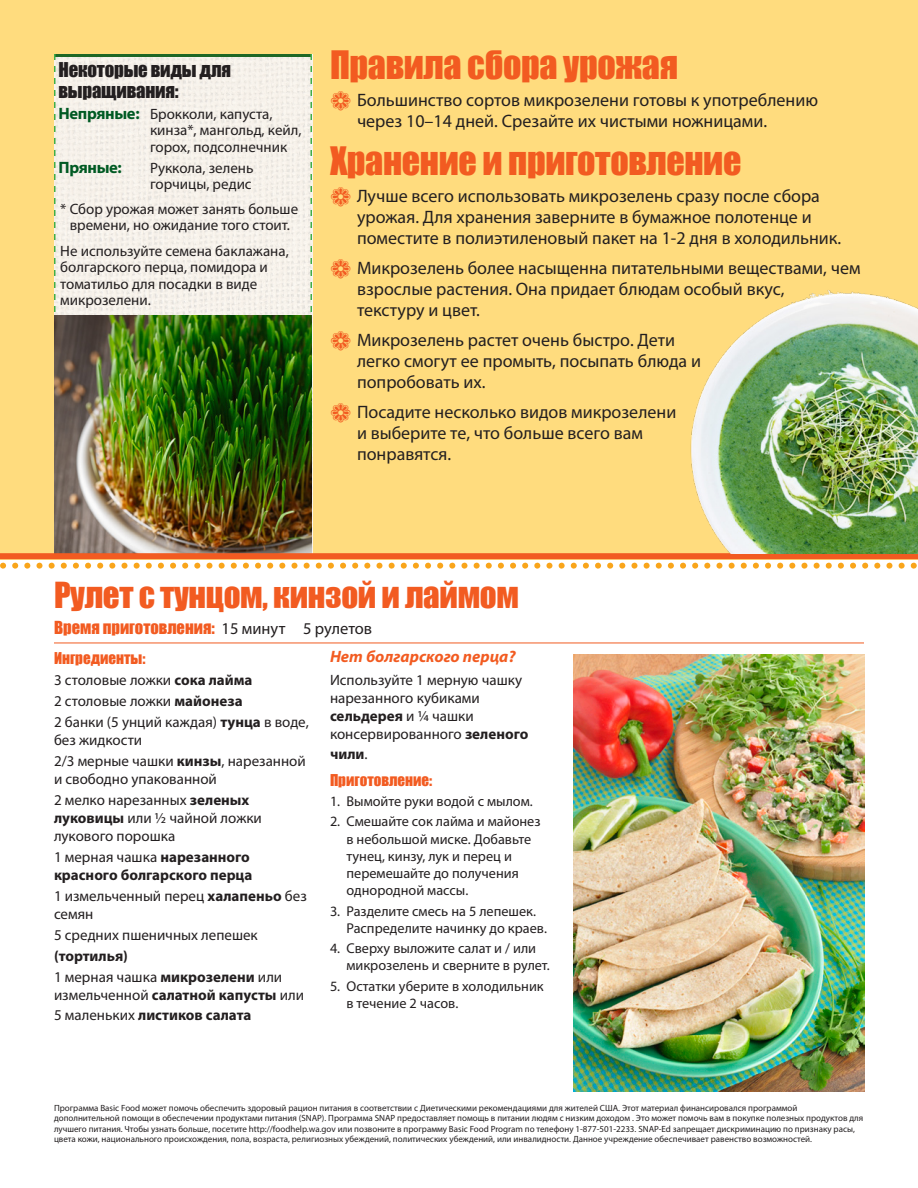
<style>
.page{position:relative;width:918px;height:1188px;background:#fff}
.page>*{position:absolute;margin:0;border:0;box-sizing:border-box;transform-origin:0 0}
.When_to_Harvest_RU{font:36px "Impact";letter-spacing:-.01em;color:#f25b21}
.Recipe_Section_Head{font:33px "Impact";letter-spacing:-.01em;color:#f25b21}
.Subhead_RU{font:18.75px/21px "Impact";letter-spacing:-.01em;color:#231f20}
.t1{font:18px/21px "Myriad Pro";color:#231f20}
.Prep_Time{font:16.5px "Impact";color:#f25b21}
.t2{font:italic 700 16.5px "Myriad Pro";color:#f25b21}
.Varieties_RU{font:700 16.5px "Myriad Pro";letter-spacing:-.02em;color:#005a23}
.Varieties_RU-2{font:15px/16.5px "Myriad Pro";color:#231f20}
.Ingredients_RU{font:15px/18px "Myriad Pro";color:#231f20}
.Ingredients_RU-2{font:700 15px/18px "Myriad Pro";color:#231f20}
.Recipe_Head_RU{font:15px "Impact";color:#f25b21}
.t3{font:14.25px/17.2px "Myriad Pro";color:#231f20}
.Funding_Statement_RU{font:9px/10.5px "Myriad Pro";color:#231f20}
.s1{font-weight:700;font-size:16.5px;color:#005a23}
.s2{color:#f25b21}
.s3{font-family:"Myriad Pro";color:#231f20}
.s4{font-weight:700}
.s5{font-weight:400}
</style>
<div class="page">
<div style="left:0;top:0;width:918px;height:559px;background:#ffdc7e"></div>
<img style="left:55px;top:57px;width:255px;height:258px">
<hr style="left:54px;top:54px;width:258px;height:3px;background:#1e6725">
<hr style="left:54px;top:643px;width:810px;height:1px;background:#f25b21">
<svg style="left:0;top:563px;width:917px;height:6px"></svg>
<svg style="left:54px;top:54px;width:1px;height:261px"></svg>
<svg style="left:310px;top:54px;width:2px;height:261px"></svg>
<img style="left:54px;top:315px;width:258px;height:238px">
<div style="left:0;top:553px;width:918px;height:6px;background:#f25b21"></div>
<img style="left:574px;top:655px;width:290px;height:437px">
<img style="left:690px;top:290px;width:228px;height:263px">
<p class="Subhead_RU" style="left:58px;top:58px;width:174px">Некоторые виды для выращивания:</p>
<p class="Varieties_RU-2" style="left:150px;top:105px;width:153px;text-indent:-92px"><span class="s1">Непряные:</span> Брокколи, капуста, кинза*, мангольд, кейл, горох, подсолнечник</p>
<p class="Varieties_RU" style="left:58px;top:156px;width:65px">Пряные:</p>
<p class="Varieties_RU-2" style="left:150px;top:159px;width:105px">Руккола, зелень горчицы, редис</p>
<p class="Varieties_RU-2" style="left:60px;top:200px;width:239px;text-align:center">* Сбор урожая может занять больше времени, но ожидание того стоит.</p>
<p class="Varieties_RU-2" style="left:60px;top:242px;width:230px">Не используйте семена баклажана, болгарского перца, помидора и томатильо для посадки в виде микрозелени.</p>
<p class="When_to_Harvest_RU" style="left:330px;top:37px;width:350px">Правила сбора урожая</p>
<p class="t1" style="left:357px;top:89px;width:463px;text-indent:-27px"><span class="s2">❁</span> Большинство сортов микрозелени готовы к употреблению через 10–14 дней. Срезайте их чистыми ножницами.</p>
<p class="When_to_Harvest_RU" style="left:330px;top:133px;width:413px">Хранение и приготовление</p>
<p class="t1" style="left:357px;top:185px;width:486px;text-indent:-27px"><span class="s2">❁</span> Лучше всего использовать микрозелень сразу после сбора урожая. Для хранения заверните в бумажное полотенце и поместите в полиэтиленовый пакет на 1-2 дня в холодильник.</p>
<p class="t1" style="left:357px;top:257px;width:505px;text-indent:-27px"><span class="s2">❁</span> Микрозелень более насыщенна питательными веществами, чем взрослые растения. Oна придает блюдам особый вкус,<br>текстуру и цвет.</p>
<p class="t1" style="left:357px;top:329px;width:346px;text-indent:-27px"><span class="s2">❁</span> Микрозелень растет очень быстро. Дети легко смогут ее промыть, посыпать блюда и попробовать их.</p>
<p class="t1" style="left:357px;top:401px;width:321px;text-indent:-27px"><span class="s2">❁</span> Посадите несколько видов микрозелени и выберите те, что больше всего вам понравятся.</p>
<p class="Recipe_Section_Head" style="left:54px;top:570px;width:467px">Рулет с тунцом, кинзой и лаймом</p>
<p class="Prep_Time" style="left:54px;top:614px;width:320px">Время приготовления: <span class="s3">15 минут 5 рулетов</span></p>
<p class="Recipe_Head_RU" style="left:54px;top:646px;width:93px">Ингредиенты:</p>
<p class="Ingredients_RU" style="left:54px;top:671px;width:200px">3 столовые ложки <span class="s4">сока лайма</span></p>
<p class="Ingredients_RU" style="left:54px;top:692px;width:190px">2 столовые ложки <span class="s4">майонеза</span></p>
<p class="Ingredients_RU" style="left:54px;top:713px;width:256px">2 банки (5 унций каждая) <span class="s4">тунца</span> в воде, без жидкости</p>
<p class="Ingredients_RU" style="left:54px;top:752px;width:253px">2/3 мерные чашки <span class="s4">кинзы</span>, нарезанной и свободно упакованной</p>
<p class="Ingredients_RU" style="left:54px;top:791px;width:209px">2 мелко нарезанных <span class="s4">зеленых луковицы</span> или ½ чайной ложки лукового порошка</p>
<p class="Ingredients_RU-2" style="left:54px;top:847px;width:200px"><span class="s5">1 мерная чашка</span> нарезанного красного болгарского перца</p>
<p class="Ingredients_RU" style="left:54px;top:887px;width:254px">1 измельченный перец <span class="s4">халапеньо</span> без семян</p>
<p class="Ingredients_RU" style="left:54px;top:926px;width:205px">5 средних пшеничных лепешек</p>
<p class="Ingredients_RU-2" style="left:54px;top:946px;width:76px">(тортилья)</p>
<p class="Ingredients_RU" style="left:54px;top:968px;width:252px">1 мерная чашка <span class="s4">микрозелени</span> или измельченной <span class="s4">салатной капусты</span> или</p>
<p class="Ingredients_RU-2" style="left:54px;top:1005px;width:199px"><span class="s5">5 маленьких</span> листиков салата</p>
<p class="t2" style="left:330px;top:646px;width:187px">Нет болгарского перца?</p>
<p class="Varieties_RU-2" style="left:330px;top:671px;width:200px;line-height:18px">Используйте 1 мерную чашку нарезанного кубиками <span class="s4">сельдерея</span> и ¼ чашки консервированного <span class="s4">зеленого</span></p>
<p class="Ingredients_RU-2" style="left:330px;top:744px;width:39px">чили<span class="s5">.</span></p>
<p class="Recipe_Head_RU" style="left:330px;top:768px;width:104px">Приготовление:</p>
<p class="t3" style="left:330px;top:792px;width:204px">1. Вымойте руки водой с мылом.</p>
<p class="t3" style="left:346px;top:813px;width:196px;text-indent:-16px">2. Смешайте сок лайма и майонез в небольшой миске. Добавьте тунец, кинзу, лук и перец и перемешайте до получения однородной массы.</p>
<p class="t3" style="left:346px;top:902px;width:202px;text-indent:-16px">3. Разделите смесь на 5 лепешек.<br>Распределите начинку до краев.</p>
<p class="t3" style="left:346px;top:939px;width:205px;text-indent:-16px">4. Сверху выложите салат и / или микрозелень и сверните в рулет.</p>
<p class="t3" style="left:346px;top:977px;width:199px;text-indent:-16px">5. Остатки уберите в холодильник в течение 2 часов.</p>
<p class="Funding_Statement_RU" style="left:54px;top:1102px;width:811px">Программа Basic Food может помочь обеспечить здоровый рацион питания в соответствии с Диетическими рекомендациями для жителей США. Этот материал финансировался программой дополнительной помощи в обеспечении продуктами питания (SNAP). Программа SNAP предоставляет помощь в питании людям с низким доходом . Это может помочь вам в покупке полезных продуктов для лучшего питания. Чтобы узнать больше, посетите http://foodhelp.wa.gov или позвоните в программу Basic Food Program по телефону 1-877-501-2233. SNAP-Ed запрещает дискриминацию по признаку расы, цвета кожи, национального происхождения, пола, возраста, религиозных убеждений, политических убеждений, или инвалидности. Данное учреждение обеспечивает равенство возможностей.</p>
</div>
